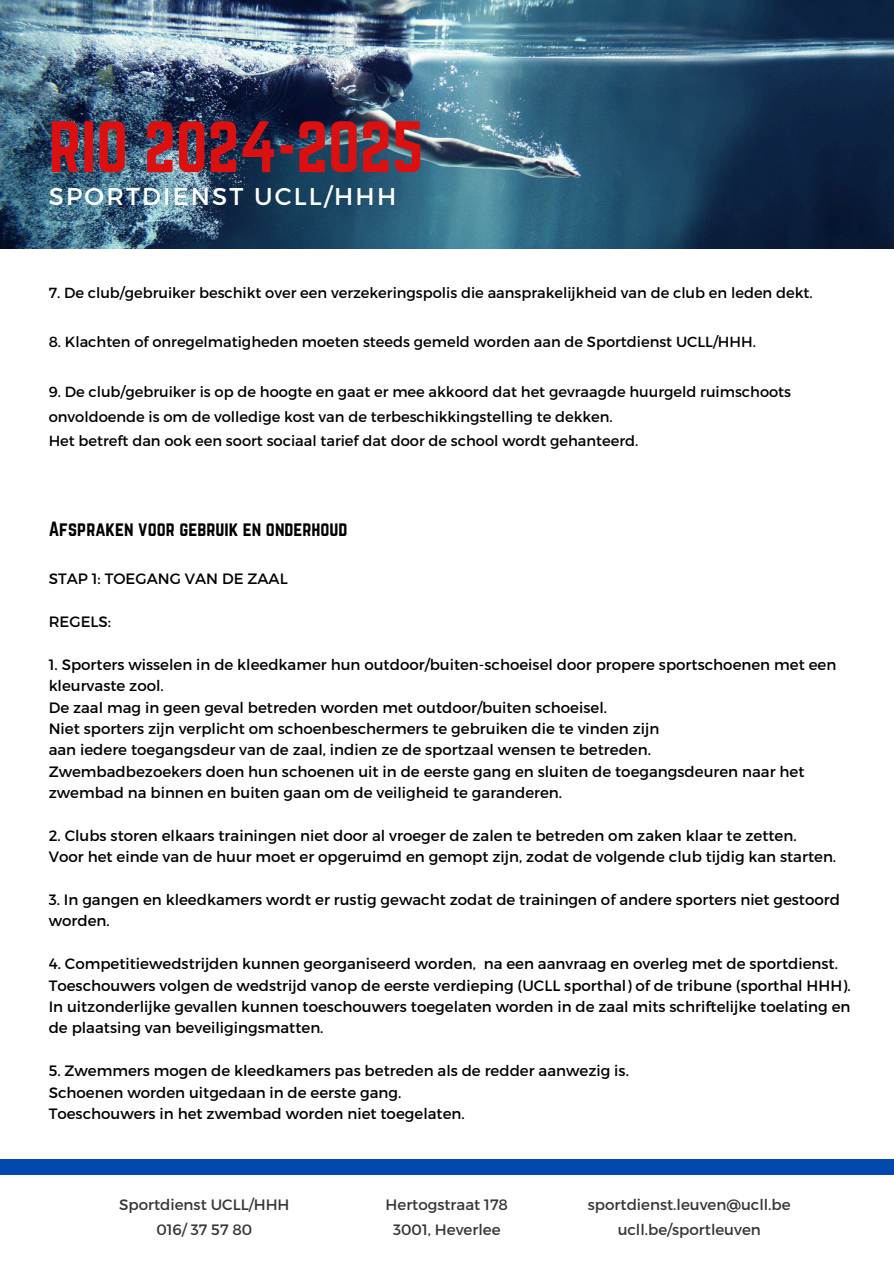
<style>
.page{position:relative;width:894px;height:1264px;background:#fff}
.page>*{position:absolute;margin:0;border:0;box-sizing:border-box;transform-origin:0 0}
.t1{font:63.6px "Norwester";color:#db1010}
.t2{font:24.15px "Montserrat";letter-spacing:.09em;color:#fff}
.t3{font:18px "Norwester";color:#000}
.t4{font:15px/21.3px "Montserrat";color:#000}
.t5{font:15px "Montserrat";color:#363633}
.t6{font:14.7px/24.8px "Montserrat";color:#000}
</style>
<div class="page">
<div style="left:0;top:1159px;width:893px;height:15px;background:#004aad"></div>
<img style="left:0;top:0;width:893px;height:248px">
<p class="t1" style="left:49px;top:108px;width:376px">RIO 2024-2025</p>
<p class="t2" style="left:49px;top:180px;width:349px">SPORTDIENST UCLL/HHH</p>
<p class="t6" style="left:49px;top:279px;width:765px">7. De club/gebruiker beschikt over een verzekeringspolis die aansprakelijkheid van de club en leden dekt.</p>
<p class="t6" style="left:49px;top:329px;width:708px">8. Klachten of onregelmatigheden moeten steeds gemeld worden aan de Sportdienst UCLL/HHH.</p>
<p class="t6" style="left:49px;top:378px;width:743px">9. De club/gebruiker is op de hoogte en gaat er mee akkoord dat het gevraagde huurgeld ruimschoots onvoldoende is om de volledige kost van de terbeschikkingstelling te dekken.</p>
<p class="t6" style="left:49px;top:428px;width:591px">Het betreft dan ook een soort sociaal tarief dat door de school wordt gehanteerd.</p>
<p class="t3" style="left:49px;top:517px;width:300px">Afspraken voor gebruik en onderhoud</p>
<p class="t4" style="left:49px;top:567px;width:240px">STAP 1: TOEGANG VAN DE ZAAL</p>
<h1 class="t4" style="left:49px;top:610px;width:64px">REGELS:</h1>
<h2 class="t4" style="left:49px;top:653px;width:788px">1. Sporters wisselen in de kleedkamer hun outdoor/buiten-schoeisel door propere sportschoenen met een kleurvaste zool.</h2>
<p class="t4" style="left:49px;top:696px;width:559px">De zaal mag in geen geval betreden worden met outdoor/buiten schoeisel.</p>
<p class="t4" style="left:49px;top:717px;width:612px">Niet sporters zijn verplicht om schoenbeschermers te gebruiken die te vinden zijn</p>
<p class="t4" style="left:49px;top:738px;width:603px">aan iedere toegangsdeur van de zaal, indien ze de sportzaal wensen te betreden.</p>
<p class="t4" style="left:49px;top:760px;width:757px">Zwembadbezoekers doen hun schoenen uit in de eerste gang en sluiten de toegangsdeuren naar het zwembad na binnen en buiten gaan om de veiligheid te garanderen.</p>
<p class="t4" style="left:49px;top:824px;width:749px">2. Clubs storen elkaars trainingen niet door al vroeger de zalen te betreden om zaken klaar te zetten.</p>
<h3 class="t4" style="left:49px;top:845px;width:788px">Voor het einde van de huur moet er opgeruimd en gemopt zijn, zodat de volgende club tijdig kan starten.</h3>
<h4 class="t4" style="left:49px;top:888px;width:792px">3. In gangen en kleedkamers wordt er rustig gewacht zodat de trainingen of andere sporters niet gestoord worden.</h4>
<h4 class="t4" style="left:49px;top:952px;width:790px">4. Competitiewedstrijden kunnen georganiseerd worden, na een aanvraag en overleg met de sportdienst.</h4>
<p class="t4" style="left:49px;top:973px;width:803px">Toeschouwers volgen de wedstrijd vanop de eerste verdieping (UCLL sporthal) of de tribune (sporthal HHH).</p>
<p class="t4" style="left:49px;top:995px;width:803px">In uitzonderlijke gevallen kunnen toeschouwers toegelaten worden in de zaal mits schriftelijke toelating en de plaatsing van beveiligingsmatten.</p>
<p class="t4" style="left:49px;top:1059px;width:581px">5. Zwemmers mogen de kleedkamers pas betreden als de redder aanwezig is.</p>
<p class="t4" style="left:49px;top:1080px;width:354px">Schoenen worden uitgedaan in de eerste gang.</p>
<p class="t4" style="left:49px;top:1102px;width:417px">Toeschouwers in het zwembad worden niet toegelaten.</p>
<p class="t5" style="left:119px;top:1194px;width:172px">Sportdienst UCLL/HHH</p>
<p class="t5" style="left:156px;top:1220px;width:97px">016/ 37 57 80</p>
<p class="t5" style="left:385px;top:1194px;width:124px">Hertogstraat 178</p>
<p class="t5" style="left:393px;top:1220px;width:109px">3001, Heverlee</p>
<p class="t5" style="left:587px;top:1194px;width:204px">sportdienst.leuven@ucll.be</p>
<p class="t5" style="left:617px;top:1220px;width:145px">ucll.be/sportleuven</p>
</div>
